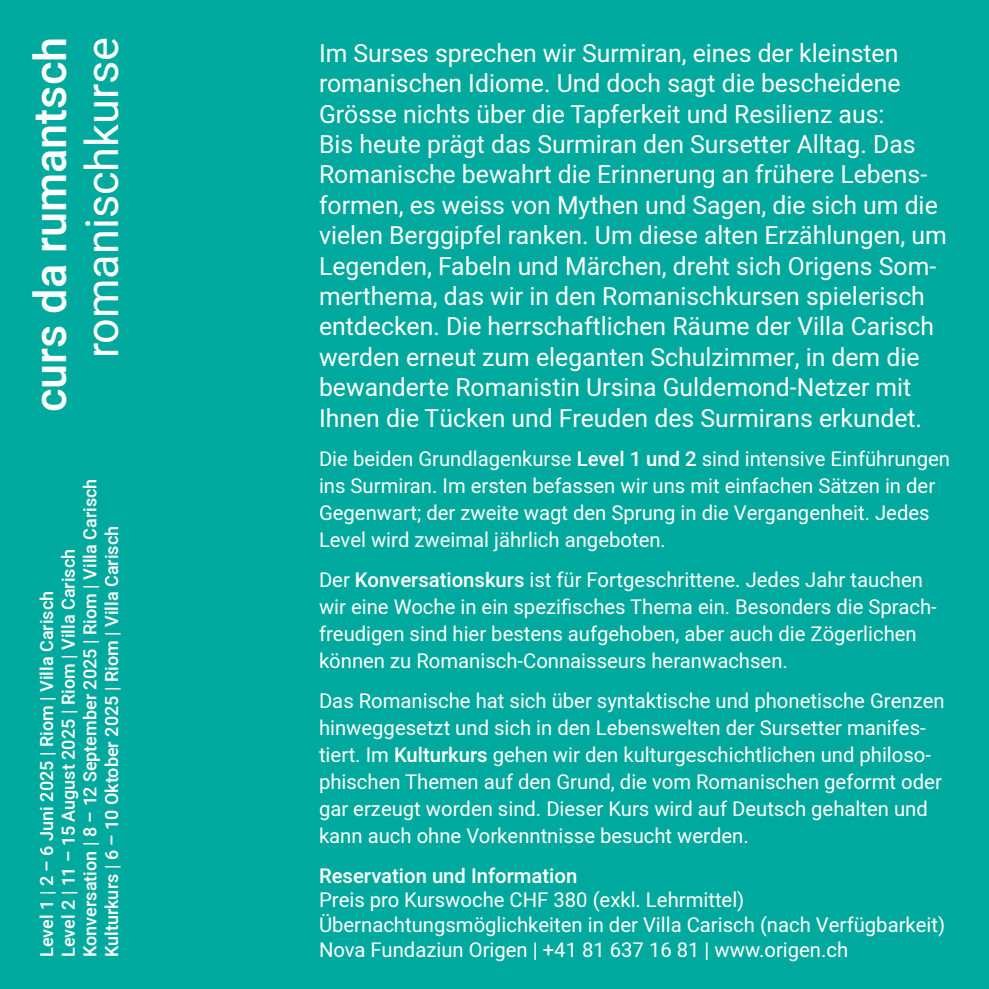
<style>
.page{position:relative;width:989px;height:989px;background:#00a99d}
.page>*{position:absolute;margin:0;border:0;box-sizing:border-box;transform-origin:0 0}
.t1{font:500 45px "Heebo";color:#fff}
.t2{font:45px "Heebo";color:#fff}
.t3{font:24.75px/30.4px "Heebo";color:#fff}
.t4{font:20.25px/27px "Heebo";color:#fff}
.t5{font:500 20.25px "Heebo";color:#fff}
.t6{font:500 18px/21.6px "Heebo";color:#fff}
.s1{font-weight:500}
</style>
<div class="page">
<h1 class="t1" style="left:19px;top:412px;width:377px;rotate:-90deg">curs da rumantsch</h1>
<h1 class="t2" style="left:71px;top:358px;width:323px;rotate:-90deg">romanischkurse</h1>
<p class="t3" style="left:319px;top:38px;width:629px">Im Surses sprechen wir Surmiran, eines der kleinsten romanischen Idiome. Und doch sagt die bescheidene Grösse nichts über die Tapferkeit und Resilienz aus:<br>Bis heute prägt das Surmiran den Sursetter Alltag. Das Romanische bewahrt die Erinnerung an frühere Lebens&shy;formen, es weiss von Mythen und Sagen, die sich um die vielen Berggipfel ranken. Um diese alten Erzählungen, um Legenden, Fabeln und Märchen, dreht sich Origens Som&shy;merthema, das wir in den Romanischkursen spielerisch entdecken. Die herrschaftlichen Räume der Villa Carisch werden erneut zum eleganten Schulzimmer, in dem die bewanderte Romanistin Ursina Guldemond-Netzer mit Ihnen die Tücken und Freuden des Surmirans erkundet.</p>
<p class="t4" style="left:319px;top:445px;width:632px">Die beiden Grundlagenkurse <span class="s1">Level 1 und 2</span> sind intensive Einführungen ins Surmiran. Im ersten befassen wir uns mit einfachen Sätzen in der Gegenwart; der zweite wagt den Sprung in die Vergangenheit. Jedes Level wird zweimal jährlich angeboten.</p>
<p class="t4" style="left:319px;top:566px;width:619px">Der <span class="s1">Konversationskurs</span> ist für Fortgeschrittene. Jedes Jahr tauchen wir eine Woche in ein spezifisches Thema ein. Besonders die Sprach&shy;freudigen sind hier bestens aufgehoben, aber auch die Zögerlichen können zu Romanisch-Connaisseurs heranwachsen.</p>
<p class="t4" style="left:319px;top:687px;width:627px">Das Romanische hat sich über syntaktische und phonetische Grenzen hinweggesetzt und sich in den Lebenswelten der Sursetter manifes&shy;tiert. Im <span class="s1">Kulturkurs</span> gehen wir den kulturgeschichtlichen und philoso&shy;phischen Themen auf den Grund, die vom Romanischen geformt oder gar erzeugt worden sind. Dieser Kurs wird auf Deutsch gehalten und kann auch ohne Vorkenntnisse besucht werden.</p>
<p class="t5" style="left:319px;top:861px;width:260px">Reservation und Information</p>
<p class="t4" style="left:319px;top:888px;width:627px;line-height:24.8px">Preis pro Kurswoche CHF 380 (exkl. Lehrmittel)<br>Übernachtungsmöglichkeiten in der Villa Carisch (nach Verfügbarkeit)</p>
<p class="t6" style="left:36px;top:957px;width:480px;rotate:-90deg">Level 1 | 2 – 6 Juni 2025 | Riom | Villa Carisch<br>Level 2 | 11 – 15 August 2025 | Riom | Villa Carisch Konversation | 8 – 12 September 2025 | Riom | Villa Carisch Kulturkurs | 6 – 10 Oktober 2025 | Riom | Villa Carisch</p>
<p class="t4" style="left:319px;top:936px;width:531px">Nova Fundaziun Origen | +41 81 637 16 81 | www.origen.ch</p>
</div>
